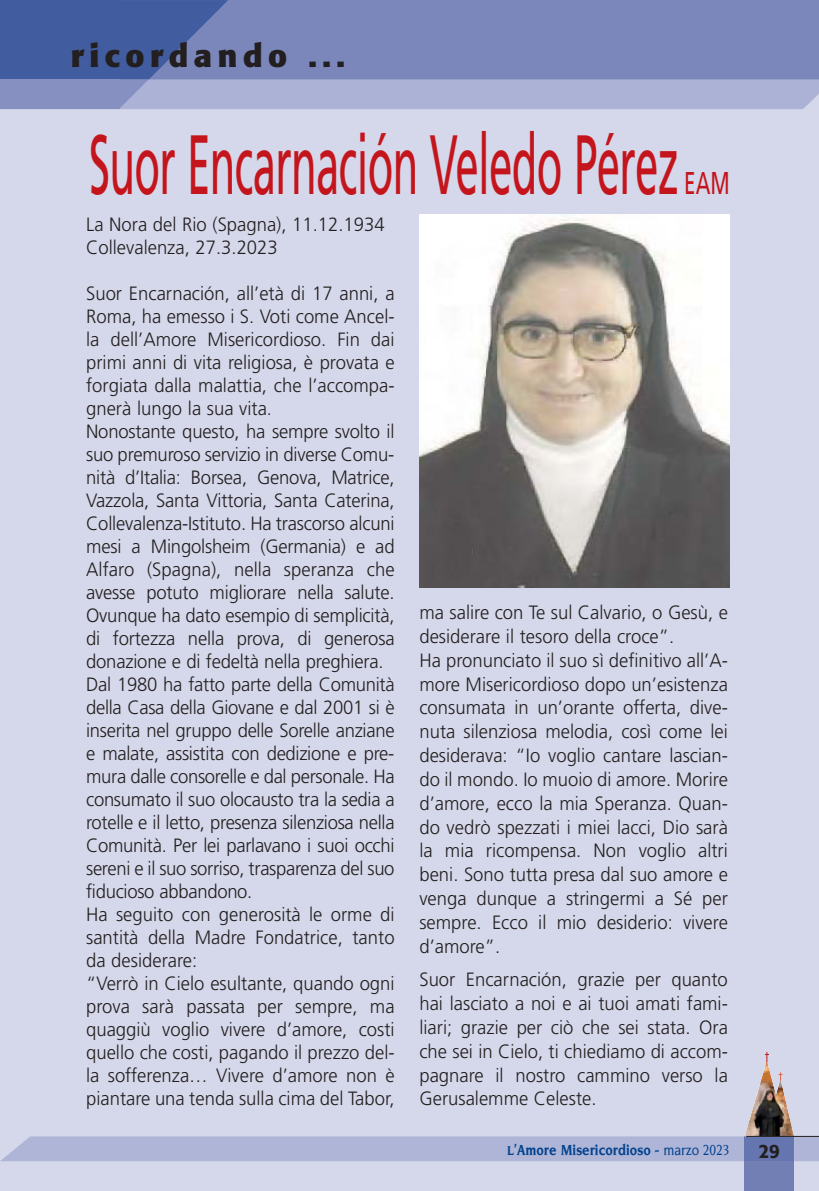
<style>
.page{position:relative;width:819px;height:1191px;background:#d5d8ea}
.page>*{position:absolute;margin:0;border:0;box-sizing:border-box;transform-origin:0 0}
.t1{font:84px "Frutiger";letter-spacing:-.015em;color:#c4151c;scale:.5 1}
.t2{font:700 31.5px "Formata";letter-spacing:.175em;color:#231f20}
.t3{font:31.5px "Frutiger";color:#c4151c;scale:.65 1}
.t4{font:300 19.25px/22.9px "Frutiger";color:#231f20;scale:.96 1}
.t5{font:500 19.25px "Formata";color:#231f20;scale:.95 1}
.t6{font:700 15.75px "Novarese";color:#02428e;scale:.85 1}
.s1{font-size:14px}
.s2{font-size:17.5px}
.s3{font-weight:500}
</style>
<div class="page">
<div style="left:744px;top:1161px;width:50px;height:30px;background:#727fb5"></div>
<svg style="left:1px;top:1052px;width:818px;height:109px"></svg>
<svg style="left:0;top:0;width:819px;height:109px;background:#7c8abc"></svg>
<img style="left:419px;top:215px;width:310px;height:372px">
<h2 class="t2" style="left:71px;top:41px;width:276px">ricordando ...</h2>
<h1 class="t1" style="left:89px;top:131px;width:1180px">Suor Encarnación Veledo Pérez</h1>
<h2 class="t3" style="left:684px;top:170px;width:71px">EAM</h2>
<p class="t4" style="left:86px;top:214px;width:312px">La Nora del Rio (Spagna), 11.12.1934<br>Collevalenza, 27.3.2023</p>
<p class="t4" style="left:86px;top:283px;width:323px">Suor Encarnación, all’età di 17 anni, a Roma, ha emesso i S. Voti come Ancel&shy;la dell’Amore Misericordioso. Fin dai primi anni di vita religiosa, è provata e forgiata dalla malattia, che l’accompa&shy;gnerà lungo la sua vita.<br>Nonostante questo, ha sempre svolto il suo premuroso servizio in diverse Comu&shy;nità d’Italia: Borsea, Genova, Matrice, Vazzola, Santa Vittoria, Santa Caterina, Collevalenza-Istituto. Ha trascorso alcuni mesi a Mingolsheim (Germania) e ad Alfaro (Spagna), nella speranza che avesse potuto migliorare nella salute.<br>Ovunque ha dato esempio di semplicità, di fortezza nella prova, di generosa donazione e di fedeltà nella preghiera.<br>Dal 1980 ha fatto parte della Comunità della Casa della Giovane e dal 2001 si è inserita nel gruppo delle Sorelle anziane e malate, assistita con dedizione e pre&shy;mura dalle consorelle e dal personale. Ha consumato il suo olocausto tra la sedia a rotelle e il letto, presenza silenziosa nella Comunità. Per lei parlavano i suoi occhi sereni e il suo sorriso, trasparenza del suo fiducioso abbandono.<br>Ha seguito con generosità le orme di santità della Madre Fondatrice, tanto da desiderare:<br>“Verrò in Cielo esultante, quando ogni prova sarà passata per sempre, ma quaggiù voglio vivere d’amore, costi quello che costi, pagando il prezzo del&shy;la sofferenza… Vivere d’amore non è piantare una tenda sulla cima del Tabor,</p>
<p class="t4" style="left:419px;top:602px;width:323px;line-height:23.8px">ma salire con Te sul Calvario, o Gesù, e desiderare il tesoro della croce”.<br>Ha pronunciato il suo sì definitivo all’A&shy;more Misericordioso dopo un’esistenza consumata in un’orante offerta, dive&shy;nuta silenziosa melodia, così come lei desiderava: “Io voglio cantare lascian&shy;do il mondo. Io muoio di amore. Morire d’amore, ecco la mia Speranza. Quan&shy;do vedrò spezzati i miei lacci, Dio sarà la mia ricompensa. Non voglio altri beni. Sono tutta presa dal suo amore e venga dunque a stringermi a Sé per sempre. Ecco il mio desiderio: vivere d’amore”.</p>
<p class="t4" style="left:419px;top:969px;width:323px;line-height:23.8px;text-align:justify">Suor Encarnación, grazie per quanto hai lasciato a noi e ai tuoi amati fami&shy;liari; grazie per ciò che sei stata. Ora che sei in Cielo, ti chiediamo di accom&shy;pagnare il nostro cammino verso la Gerusalemme Celeste.</p>
<p class="t6" style="left:507px;top:1142px;width:263px"><span class="s1">L</span><span class="s2">’</span>Amore Misericordioso - <span class="s3">marzo 2023</span></p>
<p class="t5" style="left:758px;top:1143px;width:24px">29</p>
</div>
